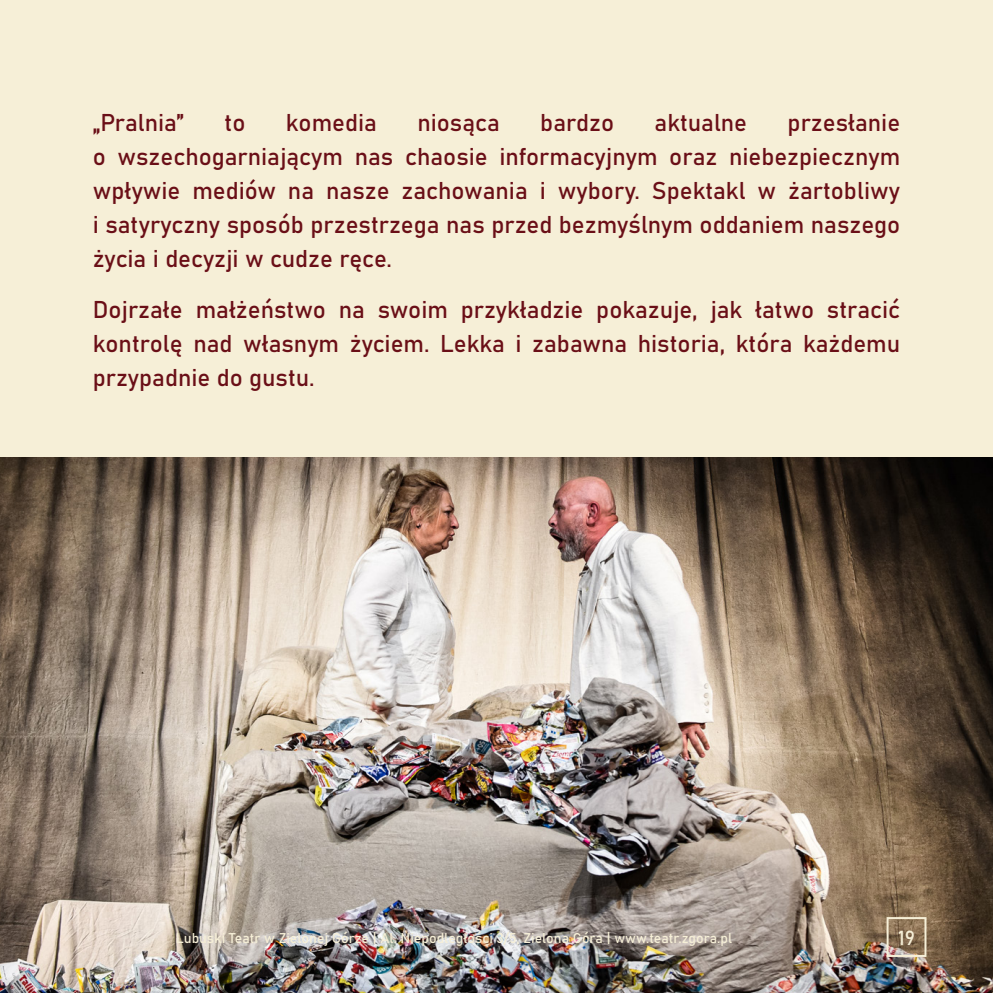
<style>
.page{position:relative;width:993px;height:993px;background:#fff}
.page>*{position:absolute;margin:0;border:0;box-sizing:border-box;transform-origin:0 0}
.pODSTAWOWY_STYL_PRZE{font:24px/34px "Bahnschrift";color:#6a0f17;text-align:justify}
.t1{font:20px "Bahnschrift";color:#f6efd7}
.t2{font:14px "Bahnschrift";color:#f6efd7}
</style>
<div class="page">
<div style="left:0;top:0;width:992px;height:992px;background:#f6efd7"></div>
<img style="left:0;top:457px;width:992px;height:535px">
<div style="left:886px;top:916px;width:40px;height:40px;border:2px solid #f6efd7"></div>
<p class="pODSTAWOWY_STYL_PRZE" style="left:93px;top:104px;width:808px;text-indent:694px">przesłanie o wszechogarniającym nas chaosie informacyjnym oraz niebezpiecznym wpływie mediów na nasze zachowania i wybory. Spektakl w żartobliwy i satyryczny sposób przestrzega nas przed bezmyślnym oddaniem naszego życia i decyzji w cudze ręce.</p>
<p class="pODSTAWOWY_STYL_PRZE" style="left:93px;top:291px;width:808px">Dojrzałe małżeństwo na swoim przykładzie pokazuje, jak łatwo stracić kontrolę nad własnym życiem. Lekka i zabawna historia, która każdemu przypadnie do gustu.</p>
<p class="pODSTAWOWY_STYL_PRZE" style="left:93px;top:104px;width:93px">„Pralnia”</p>
<p class="pODSTAWOWY_STYL_PRZE" style="left:224px;top:104px;width:22px">to</p>
<p class="pODSTAWOWY_STYL_PRZE" style="left:286px;top:104px;width:92px">komedia</p>
<p class="pODSTAWOWY_STYL_PRZE" style="left:417px;top:104px;width:84px">niosąca</p>
<p class="pODSTAWOWY_STYL_PRZE" style="left:540px;top:104px;width:75px">bardzo</p>
<p class="pODSTAWOWY_STYL_PRZE" style="left:654px;top:104px;width:94px">aktualne</p>
<p class="t2" style="left:176px;top:926px;width:557px">Lubuski Teatr w Zielonej Górze | Al. Niepodległości 3/5, Zielona Góra | www.teatr.zgora.pl</p>
<p class="t1" style="left:897px;top:922px;width:18px">19</p>
</div>
